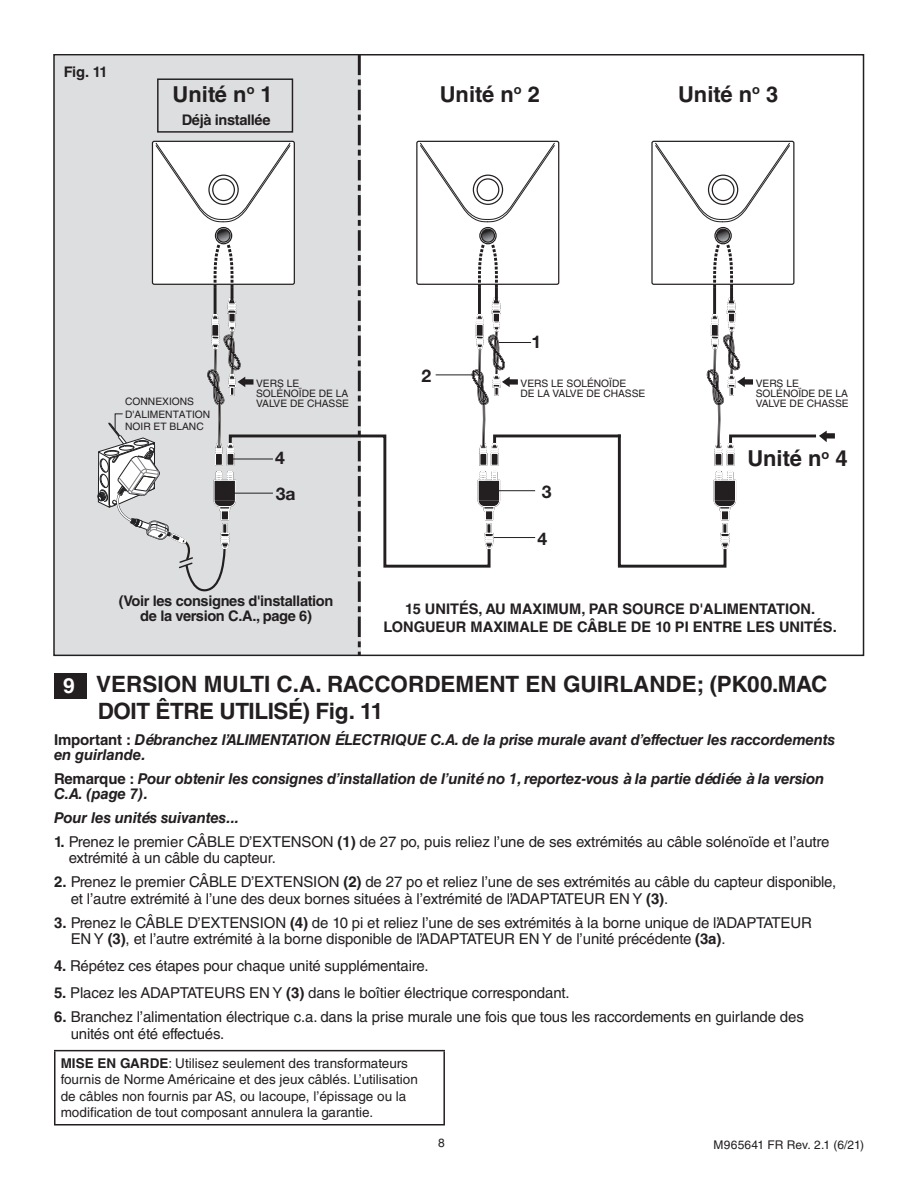
<style>
.page{position:relative;width:918px;height:1188px;background:#fff}
.page>*{position:absolute;margin:0;border:0;box-sizing:border-box;transform-origin:0 0}
.t1{font:700 22.5px/27px "Helvetica LT Std";color:#231f20}
.t2{font:700 21.9px "Helvetica LT Std";color:#231f20}
.t3{font:700 21px "Helvetica LT Std";color:#fff}
.t4{font:700 17.55px/35.5px "Helvetica Neue LT Std";color:#231f20}
._10pt_text{font:15px/16.5px "Helvetica LT Std";letter-spacing:-.01em;color:#231f20}
._10pt_text-2{font:italic 700 15px/15px "Helvetica LT Std";letter-spacing:-.01em;color:#231f20}
.t5{font:700 14.7px/17.5px "Helvetica LT Std";color:#231f20;text-align:center}
.t6{font:700 14.7px/14.7px "Helvetica LT Std";letter-spacing:-.025em;color:#231f20;text-align:center}
.t7{font:13.5px/16.2px "Helvetica LT Std";color:#231f20}
.t8{font:12px "Helvetica LT Std";letter-spacing:.01em;color:#231f20}
.t9{font:10.2px/10.2px "Helvetica LT Std";color:#231f20}
.s1{font-style:normal}
.s2{font-weight:700}
</style>
<div class="page">
<div style="left:54px;top:56px;width:307px;height:600px;background:#dddee0"></div>
<svg style="left:97px;top:57px;width:738px;height:596px"></svg>
<hr style="left:54px;top:1050px;width:391px;height:1px;background:#231f20">
<hr style="left:54px;top:1051px;width:2px;height:73px;background:#231f20">
<hr style="left:443px;top:1051px;width:2px;height:73px;background:#231f20">
<hr style="left:54px;top:1124px;width:391px;height:2px;background:#231f20">
<div style="left:54px;top:673px;width:32px;height:26px;background:#231f20"></div>
<p class="t5" style="left:64px;top:62px;width:46px">Fig. 11</p>
<p class="t2" style="left:173px;top:81px;width:102px">Unité n<sup>o</sup> 1</p>
<p class="t2" style="left:440px;top:81px;width:102px">Unité n<sup>o</sup> 2</p>
<p class="t2" style="left:678px;top:81px;width:102px">Unité n<sup>o</sup> 3</p>
<p class="t6" style="left:182px;top:112px;width:90px">Déjà installée</p>
<p class="t9" style="left:125px;top:396px;width:87px;line-height:12.3px">CONNEXIONS<br>D'ALIMENTATION<br>NOIR ET BLANC</p>
<p class="t4" style="left:531px;top:324px;width:11px">1</p>
<p class="t4" style="left:422px;top:358px;width:11px">2</p>
<p class="t9" style="left:256px;top:378px;width:94px">VERS LE<br>SOLÉNOÏDE DE LA<br>VALVE DE CHASSE</p>
<p class="t9" style="left:521px;top:378px;width:126px">VERS LE SOLÉNOÏDE<br>DE LA VALVE DE CHASSE</p>
<p class="t9" style="left:756px;top:378px;width:94px">VERS LE<br>SOLÉNOÏDE DE LA<br>VALVE DE CHASSE</p>
<p class="t4" style="left:275px;top:440px;width:22px">4<br>3a</p>
<p class="t4" style="left:542px;top:473px;width:11px">3</p>
<p class="t4" style="left:538px;top:520px;width:11px">4</p>
<p class="t2" style="left:747px;top:445px;width:102px">Unité n<sup>o</sup> 4</p>
<p class="t6" style="left:119px;top:593px;width:216px">(Voir les consignes d'installation de la version C.A., page 6)</p>
<p class="t5" style="left:384px;top:600px;width:455px">15 UNITÉS, AU MAXIMUM, PAR SOURCE D'ALIMENTATION.<br>LONGUEUR MAXIMALE DE CÂBLE DE 10 PI ENTRE LES UNITÉS.</p>
<p class="t3" style="left:63px;top:673px;width:13px">9</p>
<p class="t1" style="left:96px;top:670px;width:733px">VERSION MULTI C.A. RACCORDEMENT EN GUIRLANDE; (PK00.MAC<br>DOIT ÊTRE UTILISÉ) Fig. 11</p>
<p class="_10pt_text-2" style="left:54px;top:732px;width:783px"><span class="s1">Important :</span> Débranchez l’ALIMENTATION ÉLECTRIQUE C.A. de la prise murale avant d’effectuer les raccordements en guirlande.</p>
<p class="_10pt_text-2" style="left:54px;top:771px;width:772px"><span class="s1">Remarque :</span> Pour obtenir les consignes d’installation de l’unité no 1, reportez-vous à la partie dédiée à la version<br>C.A. (page 7).</p>
<p class="_10pt_text-2" style="left:54px;top:810px;width:186px">Pour les unités suivantes...</p>
<p class="_10pt_text" style="left:69px;top:833px;width:762px;text-indent:-15px"><span class="s2">1.</span> Prenez le premier CÂBLE D’EXTENSON <span class="s2">(1)</span> de 27 po, puis reliez l’une de ses extrémités au câble solénoïde et l’autre extrémité à un câble du capteur.</p>
<p class="_10pt_text" style="left:71px;top:874px;width:767px;text-indent:-17px"><span class="s2">2.</span> Prenez le premier CÂBLE D’EXTENSION <span class="s2">(2)</span> de 27 po et reliez l’une de ses extrémités au câble du capteur disponible, et l’autre extrémité à l’une des deux bornes situées à l’extrémité de l’ADAPTATEUR EN Y <span class="s2">(3)</span>.</p>
<p class="_10pt_text" style="left:71px;top:914px;width:743px;text-indent:-17px"><span class="s2">3.</span> Prenez le CÂBLE D’EXTENSION <span class="s2">(4)</span> de 10 pi et reliez l’une de ses extrémités à la borne unique de l’ADAPTATEUR<br>EN Y <span class="s2">(3)</span>, et l’autre extrémité à la borne disponible de l’ADAPTATEUR EN Y de l’unité précédente <span class="s2">(3a)</span>.</p>
<p class="_10pt_text" style="left:54px;top:958px;width:376px"><span class="s2">4.</span> Répétez ces étapes pour chaque unité supplémentaire.</p>
<p class="_10pt_text" style="left:54px;top:985px;width:517px"><span class="s2">5.</span> Placez les ADAPTATEURS EN Y <span class="s2">(3)</span> dans le boîtier électrique correspondant.</p>
<p class="_10pt_text" style="left:71px;top:1009px;width:735px;text-indent:-17px"><span class="s2">6.</span> Branchez l’alimentation électrique c.a. dans la prise murale une fois que tous les raccordements en guirlande des unités ont été effectués.</p>
<p class="t7" style="left:61px;top:1055px;width:359px"><span class="s2">MISE EN GARDE</span>: Utilisez seulement des transformateurs fournis de Norme Américaine et des jeux câblés. L’utilisation de câbles non fournis par AS, ou lacoupe, l’épissage ou la modification de tout composant annulera la garantie.</p>
<p class="t8" style="left:438px;top:1136px;width:8px">8</p>
<p class="t8" style="left:714px;top:1138px;width:152px">M965641 FR Rev. 2.1 (6/21)</p>
</div>
